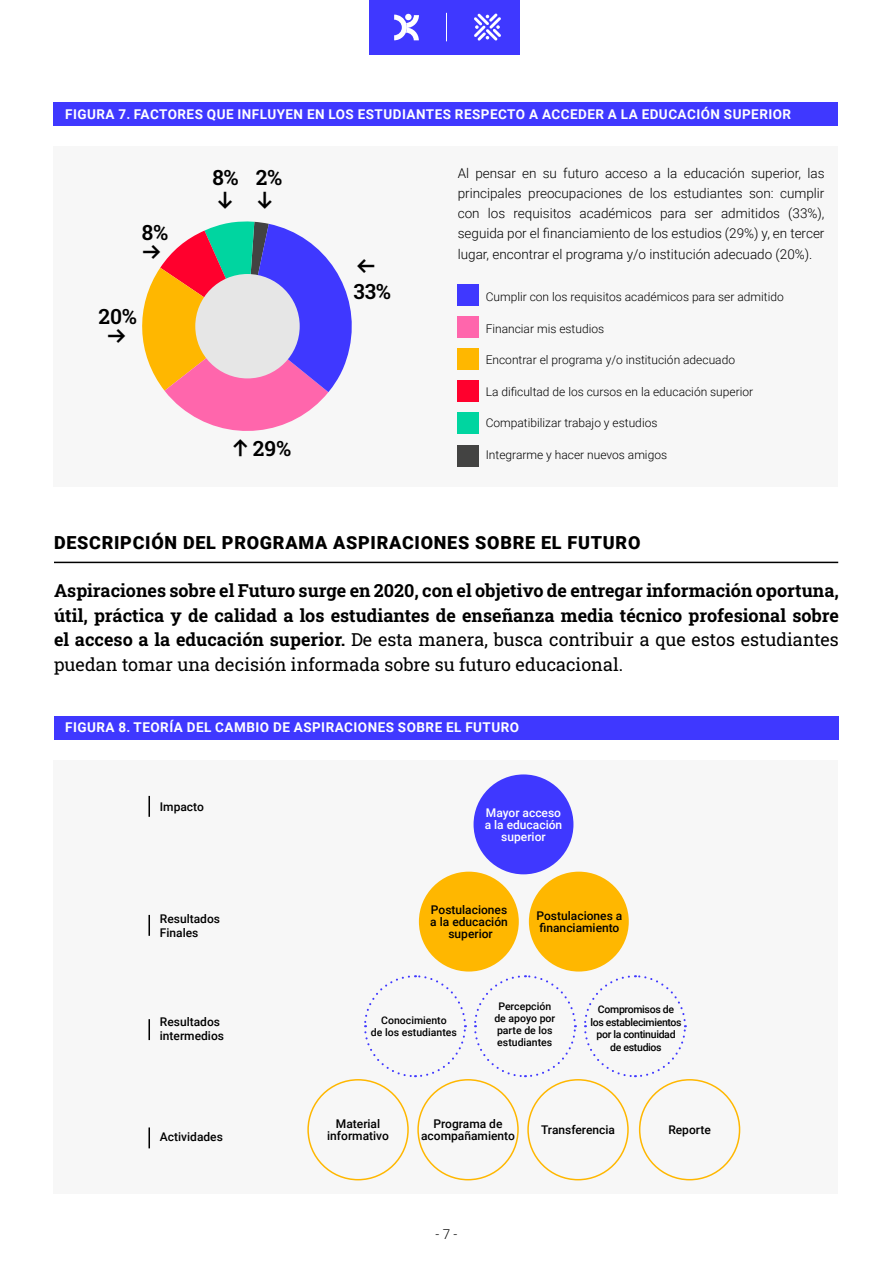
<style>
.page{position:relative;width:893px;height:1263px;background:#fff}
.page>*{position:absolute;margin:0;border:0;box-sizing:border-box;transform-origin:0 0}
.t1{font:500 22.5px "Suisse Intl";color:#000}
.t2{font:600 21px "Roboto Slab";color:#000}
.t3{font:700 18px/24.6px "Roboto Slab";color:#000;text-align:justify}
.t4{font:900 18px "Roboto";letter-spacing:.04em;color:#000}
.t5{font:300 13.5px/20.2px "Roboto";color:#000;text-align:justify}
.t6{font:700 13.5px "Roboto";letter-spacing:.035em;color:#fff}
.t7{font:300 12px "Roboto";color:#000}
.t8{font:500 12px/12px "Roboto";color:#000;text-align:center}
.t9{font:500 12px/12px "Roboto";color:#fff;text-align:center}
.t10{font:500 10.5px/12px "Roboto";letter-spacing:-.005em;color:#000;text-align:center}
.t11{font:500 10.5px/12.6px "Roboto";letter-spacing:-.03em;color:#000;text-align:center}
.s1{font-weight:400}
</style>
<div class="page">
<div style="left:370px;top:0;width:150px;height:54px;background:#3f38ff"></div>
<svg style="left:446px;top:13px;width:1px;height:28px"></svg>
<svg style="left:474px;top:13px;width:27px;height:28px"></svg>
<div style="left:405px;top:14px;width:7px;height:6px;background:#fff;border-radius:50%"></div>
<svg style="left:394px;top:15px;width:25px;height:25px"></svg>
<div style="left:53px;top:102px;width:785px;height:24px;background:#3f38ff"></div>
<div style="left:54px;top:147px;width:784px;height:340px;background:#f7f7f7"></div>
<div style="left:54px;top:761px;width:784px;height:433px;background:#f7f7f7"></div>
<div style="left:458px;top:381px;width:21px;height:21px;background:#ff002d"></div>
<div style="left:458px;top:285px;width:21px;height:21px;background:#3f38ff"></div>
<div style="left:458px;top:413px;width:21px;height:21px;background:#00d5a0"></div>
<div style="left:458px;top:317px;width:21px;height:21px;background:#ff66ac"></div>
<div style="left:458px;top:445px;width:21px;height:21px;background:#434342"></div>
<div style="left:458px;top:349px;width:21px;height:21px;background:#ffb700"></div>
<svg style="left:142px;top:221px;width:210px;height:210px"></svg>
<div style="left:195px;top:274px;width:105px;height:104px;background:#e6e6e6;border-radius:50%"></div>
<hr style="left:54px;top:562px;width:784px;height:1px;background:#000">
<div style="left:54px;top:716px;width:785px;height:24px;background:#3f38ff"></div>
<div style="left:474px;top:774px;width:99px;height:100px;background:#3f38ff;border-radius:50%"></div>
<div style="left:529px;top:872px;width:100px;height:99px;background:#ffb700;border-radius:50%"></div>
<svg style="left:474px;top:975px;width:103px;height:103px"></svg>
<div style="left:417px;top:1079px;width:102px;height:101px;border:2px solid #ffb700;border-radius:50%"></div>
<svg style="left:584px;top:975px;width:103px;height:103px"></svg>
<div style="left:527px;top:1079px;width:102px;height:101px;border:2px solid #ffb700;border-radius:50%"></div>
<div style="left:639px;top:1079px;width:101px;height:101px;border:2px solid #ffb700;border-radius:50%"></div>
<div style="left:419px;top:872px;width:100px;height:99px;background:#ffb700;border-radius:50%"></div>
<svg style="left:364px;top:975px;width:103px;height:103px"></svg>
<div style="left:307px;top:1079px;width:102px;height:101px;border:2px solid #ffb700;border-radius:50%"></div>
<hr style="left:148px;top:796px;width:2px;height:21px;background:#000">
<hr style="left:148px;top:915px;width:2px;height:21px;background:#000">
<hr style="left:148px;top:1019px;width:2px;height:21px;background:#000">
<hr style="left:148px;top:1127px;width:2px;height:21px;background:#000">
<p class="t6" style="left:65px;top:105px;width:728px">FIGURA 7. FACTORES QUE INFLUYEN EN LOS ESTUDIANTES RESPECTO A ACCEDER A LA EDUCACIÓN SUPERIOR</p>
<p class="t2" style="left:142px;top:218px;width:28px">8%</p>
<p class="t1" style="left:142px;top:237px;width:19px">→</p>
<p class="t2" style="left:99px;top:302px;width:40px">20%</p>
<p class="t1" style="left:108px;top:321px;width:19px">→</p>
<p class="t2" style="left:212px;top:163px;width:28px">8%</p>
<p class="t2" style="left:256px;top:163px;width:28px">2%</p>
<p class="t1" style="left:240px;top:191px;width:19px;rotate:90deg">→</p>
<p class="t1" style="left:280px;top:191px;width:19px;rotate:90deg">→</p>
<p class="t1" style="left:225px;top:457px;width:19px;rotate:-90deg">→</p>
<p class="t2" style="left:253px;top:434px;width:40px">29%</p>
<p class="t1" style="left:375px;top:281px;width:19px;rotate:-180deg">→</p>
<p class="t2" style="left:353px;top:277px;width:39px">33%</p>
<p class="t5" style="left:458px;top:162px;width:368px">Al pensar en su futuro acceso a la educación superior, las principales preocupaciones de los estudiantes son: cumplir con los requisitos académicos para ser admitidos (33%), seguida por el financiamiento de los estudios (29%) y, en tercer lugar, encontrar el programa y/o institución adecuado (20%).</p>
<p class="t7" style="left:486px;top:289px;width:300px">Cumplir con los requisitos académicos para ser admitido</p>
<p class="t7" style="left:486px;top:320px;width:120px">Financiar mis estudios</p>
<p class="t7" style="left:486px;top:352px;width:251px">Encontrar el programa y/o institución adecuado</p>
<p class="t7" style="left:486px;top:383px;width:269px">La dificultad de los cursos en la educación superior</p>
<p class="t7" style="left:486px;top:415px;width:173px">Compatibilizar trabajo y estudios</p>
<p class="t7" style="left:486px;top:446px;width:183px">Integrarme y hacer nuevos amigos</p>
<p class="t4" style="left:54px;top:530px;width:588px">DESCRIPCIÓN DEL PROGRAMA ASPIRACIONES SOBRE EL FUTURO</p>
<p class="t3" style="left:54px;top:578px;width:786px">Aspiraciones sobre el Futuro surge en 2020, con el objetivo de entregar información oportuna, útil, práctica y de calidad a los estudiantes de enseñanza media técnico profesional sobre el acceso a la educación superior. <span class="s1">De esta manera, busca contribuir a que estos estudiantes puedan tomar una decisión informada sobre su futuro educacional.</span></p>
<p class="t6" style="left:65px;top:717px;width:455px">FIGURA 8. TEORÍA DEL CAMBIO DE ASPIRACIONES SOBRE EL FUTURO</p>
<p class="t8" style="left:160px;top:800px;width:46px">Impacto</p>
<p class="t8" style="left:160px;top:911px;width:62px;line-height:14.4px;text-align:left">Resultados<br>Finales</p>
<p class="t8" style="left:160px;top:1014px;width:66px;line-height:14.4px;text-align:left">Resultados intermedios</p>
<p class="t8" style="left:160px;top:1130px;width:64px">Actividades</p>
<p class="t9" style="left:485px;top:806px;width:79px">Mayor acceso a la educación superior</p>
<p class="t8" style="left:430px;top:903px;width:79px">Postulaciones a la educación superior</p>
<p class="t8" style="left:537px;top:909px;width:87px;text-align:left">Postulaciones a financiamiento</p>
<p class="t10" style="left:371px;top:1014px;width:87px">Conocimiento<br>de los estudiantes</p>
<p class="t10" style="left:494px;top:1000px;width:62px">Percepción de apoyo por parte de los estudiantes</p>
<p class="t11" style="left:590px;top:1003px;width:93px">Compromisos de los establecimientos por la continuidad de estudios</p>
<p class="t8" style="left:327px;top:1117px;width:63px">Material informativo</p>
<p class="t8" style="left:421px;top:1117px;width:95px">Programa de acompañamiento</p>
<p class="t8" style="left:541px;top:1123px;width:75px">Transferencia</p>
<p class="t8" style="left:668px;top:1123px;width:44px">Reporte</p>
<p class="t5" style="left:436px;top:1223px;width:23px">- 7 -</p>
</div>
